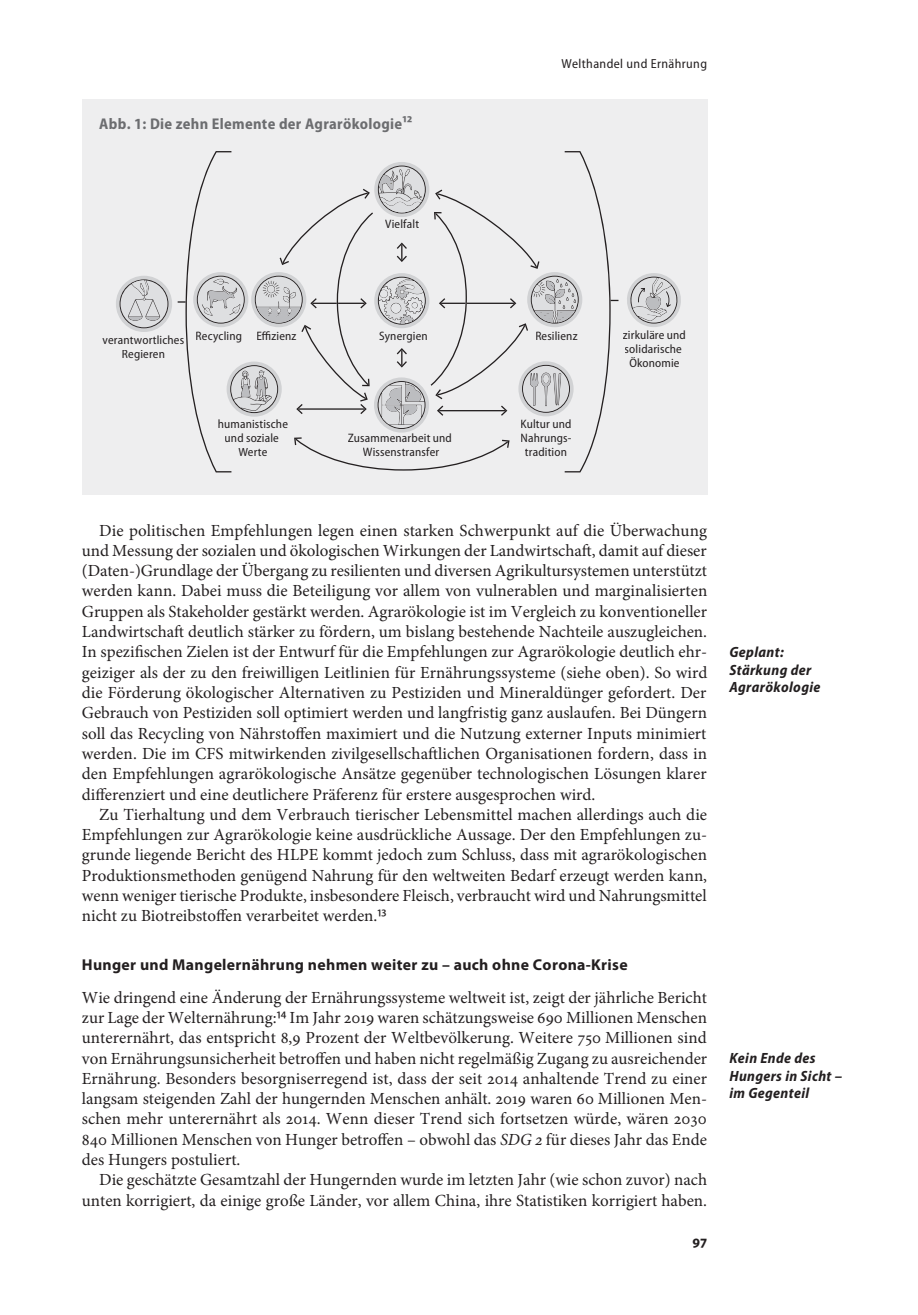
<style>
.page{position:relative;width:918px;height:1315px;background:#fff}
.page>*{position:absolute;margin:0;border:0;box-sizing:border-box;transform-origin:0 0}
.t1{font:16.97px/20.3px "Minion Pro";color:#231f20;text-align:justify}
.t2{font:700 15.75px "Myriad Pro";letter-spacing:.02em;color:#231f20}
.t3{font:700 semi-condensed 15.58px "Myriad Pro";letter-spacing:.02em;color:#6c6d70}
.t4{font:italic 700 semi-condensed 14.88px/17.5px "Myriad Pro";letter-spacing:.025em;color:#231f20}
.t5{font:700 semi-condensed 14.88px "Myriad Pro";color:#231f20}
.t6{font:semi-condensed 13.12px "Myriad Pro";letter-spacing:.03em;color:#231f20}
.t7{font:semi-condensed 12.25px/14px "Myriad Pro";letter-spacing:.015em;color:#231f20;text-align:center}
.s1{font-family:"Myriad Pro";font-stretch:semi-condensed;font-size:17.5px}
.s2{font-style:italic}
</style>
<div class="page">
<div style="left:82px;top:99px;width:625px;height:396px;background:#eeeeef"></div>
<svg style="left:627px;top:273px;width:54px;height:54px"></svg>
<svg style="left:116px;top:276px;width:56px;height:56px"></svg>
<svg style="left:178px;top:151px;width:440px;height:321px"></svg>
<div style="left:103px;top:336px;width:81px;height:8px;background:#eeeeef"></div>
<div style="left:219px;top:420px;width:69px;height:8px;background:#eeeeef"></div>
<div style="left:225px;top:434px;width:54px;height:8px;background:#eeeeef"></div>
<div style="left:239px;top:448px;width:28px;height:8px;background:#eeeeef"></div>
<div style="left:348px;top:433px;width:104px;height:9px;background:#eeeeef"></div>
<div style="left:363px;top:447px;width:76px;height:9px;background:#eeeeef"></div>
<div style="left:521px;top:420px;width:49px;height:8px;background:#eeeeef"></div>
<div style="left:521px;top:434px;width:50px;height:11px;background:#eeeeef"></div>
<div style="left:525px;top:448px;width:41px;height:8px;background:#eeeeef"></div>
<div style="left:196px;top:331px;width:45px;height:12px;background:#eeeeef"></div>
<div style="left:257px;top:331px;width:39px;height:9px;background:#eeeeef"></div>
<div style="left:380px;top:332px;width:47px;height:11px;background:#eeeeef"></div>
<div style="left:385px;top:219px;width:34px;height:9px;background:#eeeeef"></div>
<div style="left:536px;top:331px;width:41px;height:9px;background:#eeeeef"></div>
<p class="t3" style="left:99px;top:115px;width:315px">Abb. 1: Die zehn Elemente der Agrarökologie¹²</p>
<p class="t7" style="left:385px;top:217px;width:35px">Vielfalt</p>
<p class="t6" style="left:561px;top:57px;width:147px">Welthandel und Ernährung</p>
<p class="t7" style="left:103px;top:333px;width:83px">verantwortliches<br>Regieren</p>
<p class="t7" style="left:623px;top:328px;width:64px">zirkuläre und solidarische<br>Ökonomie</p>
<p class="t7" style="left:196px;top:329px;width:102px">Recycling Effizienz</p>
<p class="t7" style="left:379px;top:329px;width:50px">Synergien</p>
<p class="t7" style="left:535px;top:329px;width:44px">Resilienz</p>
<p class="t7" style="left:218px;top:417px;width:72px">humanistische und soziale<br>Werte</p>
<p class="t7" style="left:348px;top:431px;width:106px">Zusammenarbeit und<br>Wissenstransfer</p>
<p class="t7" style="left:520px;top:417px;width:52px">Kultur und<br>Nahrungs&shy;tradition</p>
<p class="t1" style="left:82px;top:520px;width:627px;text-indent:17px">Die politischen Empfehlungen legen einen starken Schwerpunkt auf die Überwachung und Messung der sozialen und ökologischen Wirkungen der Landwirtschaft, damit auf dieser (Daten-)Grundlage der Übergang zu resilienten und diversen Agrikultursystemen unterstützt werden kann. Dabei muss die Beteiligung vor allem von vulnerablen und marginalisierten Gruppen als Stakeholder gestärkt werden. Agrarökologie ist im Vergleich zu konventioneller Landwirtschaft deutlich stärker zu fördern, um bislang bestehende Nachteile auszugleichen.<br>In spezifischen Zielen ist der Entwurf für die Empfehlungen zur Agrarökologie deutlich ehr&shy;geiziger als der zu den freiwilligen Leitlinien für Ernährungssysteme (siehe oben). So wird die Förderung ökologischer Alternativen zu Pestiziden und Mineraldünger gefordert. Der Gebrauch von Pestiziden soll optimiert werden und langfristig ganz auslaufen. Bei Düngern soll das Recycling von Nährstoffen maximiert und die Nutzung externer Inputs minimiert werden. Die im CFS mitwirkenden zivilgesellschaftlichen Organisationen fordern, dass in den Empfehlungen agrarökologische Ansätze gegenüber technologischen Lösungen klarer differenziert und eine deutlichere Präferenz für erstere ausgesprochen wird.</p>
<p class="t1" style="left:82px;top:804px;width:627px;text-indent:17px">Zu Tierhaltung und dem Verbrauch tierischer Lebensmittel machen allerdings auch die Empfehlungen zur Agrarökologie keine ausdrückliche Aussage. Der den Empfehlungen zu&shy;grunde liegende Bericht des HLPE kommt jedoch zum Schluss, dass mit agrarökologischen Produktionsmethoden genügend Nahrung für den weltweiten Bedarf erzeugt werden kann, wenn weniger tierische Produkte, insbesondere Fleisch, verbraucht wird und Nahrungsmittel nicht zu Biotreibstoffen verarbeitet werden.<span class="s1">13</span></p>
<p class="t2" style="left:82px;top:955px;width:547px">Hunger und Mangelernährung nehmen weiter zu – auch ohne Corona-Krise</p>
<p class="t1" style="left:82px;top:987px;width:627px">Wie dringend eine Änderung der Ernährungssysteme weltweit ist, zeigt der jährliche Bericht zur Lage der Welternährung:<span class="s1">14</span> Im Jahr 2019 waren schätzungsweise 690 Millionen Menschen unterernährt, das entspricht 8,9 Prozent der Weltbevölkerung. Weitere 750 Millionen sind von Ernährungsunsicherheit betroffen und haben nicht regelmäßig Zugang zu ausreichender Ernährung. Besonders besorgniserregend ist, dass der seit 2014 anhaltende Trend zu einer langsam steigenden Zahl der hungernden Menschen anhält. 2019 waren 60 Millionen Men&shy;schen mehr unterernährt als 2014. Wenn dieser Trend sich fortsetzen würde, wären 2030<br>840 Millionen Menschen von Hunger betroffen – obwohl das <span class="s2">SDG 2</span> für dieses Jahr das Ende des Hungers postuliert.</p>
<p class="t1" style="left:82px;top:1169px;width:627px;text-align:right">Die geschätzte Gesamtzahl der Hungernden wurde im letzten Jahr (wie schon zuvor) nach unten korrigiert, da einige große Länder, vor allem China, ihre Statistiken korrigiert haben.</p>
<p class="t5" style="left:692px;top:1233px;width:16px">97</p>
<p class="t4" style="left:729px;top:644px;width:93px">Geplant:<br>Stärkung der<br>Agrarökologie</p>
<p class="t4" style="left:729px;top:1050px;width:114px">Kein Ende des<br>Hungers in Sicht – im Gegenteil</p>
</div>
